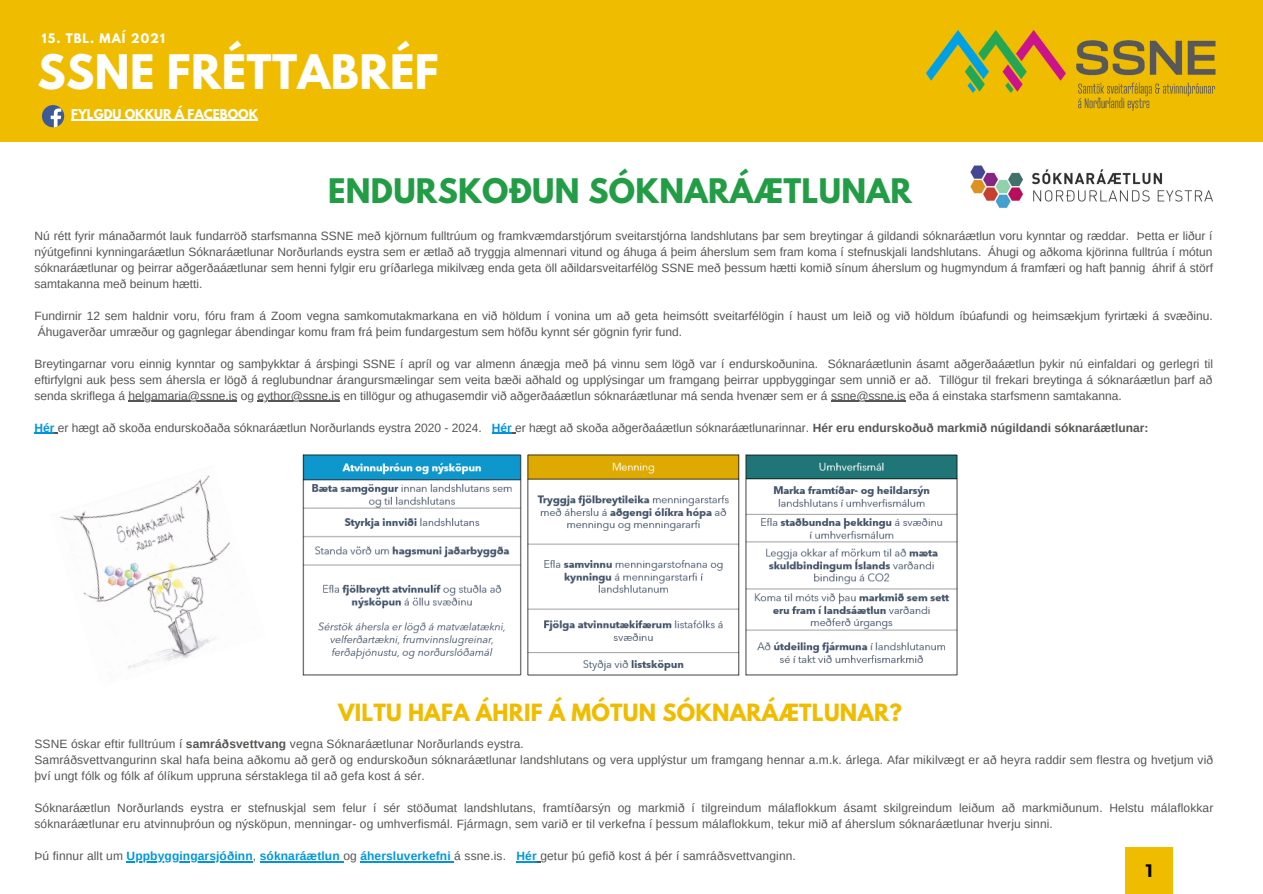
<style>
.page{position:relative;width:1263px;height:894px;background:#fff}
.page>*{position:absolute;margin:0;border:0;box-sizing:border-box;transform-origin:0 0}
.t1{font:700 42.15px "League Spartan";letter-spacing:.01em;color:#fff}
.t2{font:700 30px "League Spartan";letter-spacing:.01em;color:#229d45}
.t3{font:700 21px "League Spartan";letter-spacing:.01em;color:#efbc00}
.t4{font:700 18px "Montserrat";color:#000}
.t5{font:12px/16px "Arimo";letter-spacing:.01em;color:#555554}
.t6{font:700 12px "League Spartan";color:#fff}
.t7{font:700 11.7px "League Spartan";letter-spacing:.09em;color:#fff}
.s1{font-weight:700;color:#0095db}
.s2{font-weight:700}
</style>
<div class="page">
<div style="left:0;top:0;width:1263px;height:142px;background:#efbc00"></div>
<div style="left:1125px;top:846px;width:48px;height:47px;background:#efbc00"></div>
<img style="left:926px;top:30px;width:290px;height:81px">
<img style="left:42px;top:105px;width:22px;height:22px;border-radius:50%">
<hr style="left:128px;top:400px;width:109px;height:1px;background:#555554">
<hr style="left:257px;top:400px;width:83px;height:1px;background:#555554">
<hr style="left:831px;top:400px;width:75px;height:1px;background:#555554">
<svg style="left:34px;top:432px;width:24px;height:1px"></svg>
<svg style="left:492px;top:432px;width:23px;height:1px"></svg>
<img style="left:970px;top:165px;width:243px;height:43px">
<img style="left:60px;top:475px;width:170px;height:194px">
<img style="left:302px;top:454px;width:656px;height:222px">
<hr style="left:127px;top:861px;width:126px;height:1px;background:#0095db">
<hr style="left:260px;top:861px;width:83px;height:1px;background:#0095db">
<hr style="left:360px;top:861px;width:94px;height:1px;background:#0095db">
<svg style="left:516px;top:861px;width:24px;height:1px"></svg>
<hr style="left:71px;top:120px;width:187px;height:1px;background:#fff">
<p class="t7" style="left:42px;top:33px;width:124px">15. TBL. MAÍ 2021</p>
<p class="t1" style="left:37px;top:51px;width:403px">SSNE FRÉTTABRÉF</p>
<p class="t6" style="left:71px;top:108px;width:188px">FYLGDU OKKUR Á FACEBOOK</p>
<p class="t2" style="left:328px;top:176px;width:585px">ENDURSKOÐUN SÓKNARÁÆTLUNAR</p>
<p class="t5" style="left:34px;top:227px;width:1180px;text-align:justify">Nú rétt fyrir mánaðarmót lauk fundarröð starfsmanna SSNE með kjörnum fulltrúum og framkvæmdarstjórum sveitarstjórna landshlutans þar sem breytingar á gildandi sóknaráætlun voru kynntar og ræddar. Þetta er liður í nýútgefinni kynningaráætlun Sóknaráætlunar Norðurlands eystra sem er ætlað að tryggja almennari vitund og áhuga á þeim áherslum sem fram koma í stefnuskjali landshlutans. Áhugi og aðkoma kjörinna fulltrúa í mótun sóknaráætlunar og þeirrar aðgerðaáætlunar sem henni fylgir eru gríðarlega mikilvæg enda geta öll aðildarsveitarfélög SSNE með þessum hætti komið sínum áherslum og hugmyndum á framfæri og haft þannig áhrif á störf samtakanna með beinum hætti.</p>
<p class="t5" style="left:34px;top:307px;width:1180px">Fundirnir 12 sem haldnir voru, fóru fram á Zoom vegna samkomutakmarkana en við höldum í vonina um að geta heimsótt sveitarfélögin í haust um leið og við höldum íbúafundi og heimsækjum fyrirtæki á svæðinu.<br>Áhugaverðar umræður og gagnlegar ábendingar komu fram frá þeim fundargestum sem höfðu kynnt sér gögnin fyrir fund.</p>
<p class="t5" style="left:34px;top:355px;width:1180px;text-align:justify">Breytingarnar voru einnig kynntar og samþykktar á ársþingi SSNE í apríl og var almenn ánægja með þá vinnu sem lögð var í endurskoðunina. Sóknaráætlunin ásamt aðgerðaáætlun þykir nú einfaldari og gerlegri til eftirfylgni auk þess sem áhersla er lögð á reglubundnar árangursmælingar sem veita bæði aðhald og upplýsingar um framgang þeirrar uppbyggingar sem unnið er að. Tillögur til frekari breytinga á sóknaráætlun þarf að senda skriflega á helgamaria@ssne.is og eythor@ssne.is en tillögur og athugasemdir við aðgerðaáætlun sóknaráætlunar má senda hvenær sem er á ssne@ssne.is eða á einstaka starfsmenn samtakanna.</p>
<p class="t5" style="left:34px;top:419px;width:1115px"><span class="s1">Hér</span> er hægt að skoða endurskoðaða sóknaráætlun Norðurlands eystra 2020 - 2024. <span class="s1">Hér</span> er hægt að skoða aðgerðaáætlun sóknaráætlunarinnar. <span class="s2">Hér eru endurskoðuð markmið núgildandi sóknaráætlunar:</span></p>
<p class="t3" style="left:338px;top:702px;width:565px">VILTU HAFA ÁHRIF Á MÓTUN SÓKNARÁÆTLUNAR?</p>
<p class="t5" style="left:34px;top:735px;width:491px">SSNE óskar eftir fulltrúum í <span class="s2">samráðsvettvang</span> vegna Sóknaráætlunar Norðurlands eystra.</p>
<p class="t5" style="left:34px;top:751px;width:1180px">Samráðsvettvangurinn skal hafa beina aðkomu að gerð og endurskoðun sóknaráætlunar landshlutans og vera upplýstur um framgang hennar a.m.k. árlega. Afar mikilvægt er að heyra raddir sem flestra og hvetjum við því ungt fólk og fólk af ólíkum uppruna sérstaklega til að gefa kost á sér.</p>
<p class="t5" style="left:34px;top:799px;width:1180px">Sóknaráætlun Norðurlands eystra er stefnuskjal sem felur í sér stöðumat landshlutans, framtíðarsýn og markmið í tilgreindum málaflokkum ásamt skilgreindum leiðum að markmiðunum. Helstu málaflokkar sóknaráætlunar eru atvinnuþróun og nýsköpun, menningar- og umhverfismál. Fjármagn, sem varið er til verkefna í þessum málaflokkum, tekur mið af áherslum sóknaráætlunar hverju sinni.</p>
<p class="t5" style="left:34px;top:847px;width:763px">Þú finnur allt um <span class="s1">Uppbyggingarsjóðinn</span>, <span class="s1">sóknaráætlun</span> og <span class="s1">áhersluverkefni</span> á ssne.is. <span class="s1">Hér</span> getur þú gefið kost á þér í samráðsvettvanginn.</p>
<p class="t4" style="left:1146px;top:859px;width:9px">1</p>
</div>
